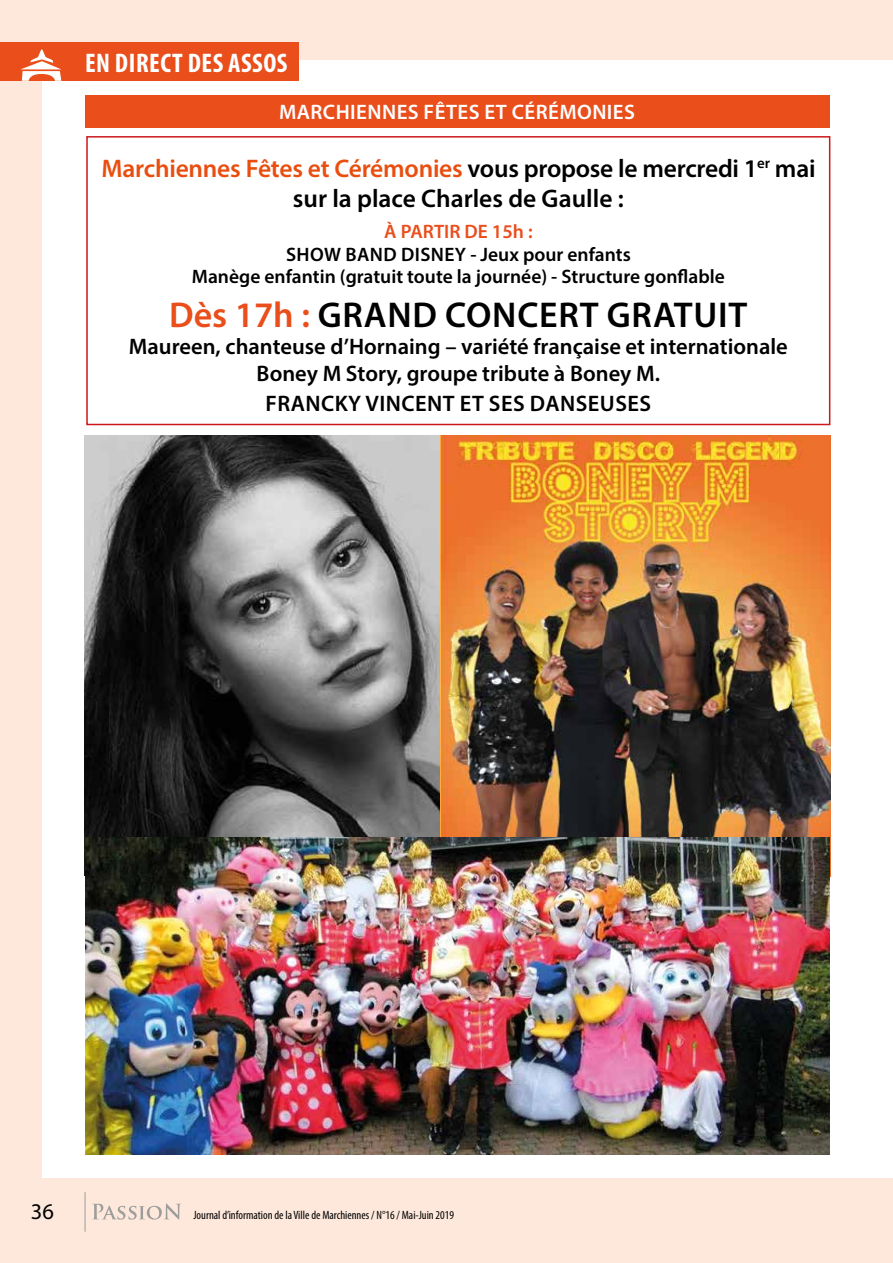
<style>
.page{position:relative;width:893px;height:1263px;background:#fde8db}
.page>*{position:absolute;margin:0;border:0;box-sizing:border-box;transform-origin:0 0}
.t1{font:600 36px "Myriad Pro";letter-spacing:.02em;color:#000}
.t2{font:700 condensed 27px "Myriad Pro";letter-spacing:.02em;color:#fff}
.t3{font:600 25.5px/30.6px "Myriad Pro";letter-spacing:-.01em;color:#000;text-align:center}
.t4{font:600 22.5px/27px "Myriad Pro";color:#000;text-align:center}
.t5{font:600 22.5px "Myriad Pro";letter-spacing:.02em;color:#000}
.t6{font:22.5px "Myriad Pro";color:#000}
.t7{font:600 21px "Myriad Pro";letter-spacing:.02em;color:#fff}
.t8{font:600 19.5px/22.5px "Myriad Pro";color:#000;text-align:center}
.t9{font:600 19.5px "Myriad Pro";color:#e94e1b}
.t10{font:condensed 12px "Myriad Pro";color:#000}
.s1{color:#e94e0f}
.s2{color:#e94e1b}
</style>
<div class="page">
<div style="left:43px;top:61px;width:850px;height:1117px;background:#fff"></div>
<svg style="left:92px;top:1203px;width:89px;height:16px"></svg>
<hr style="left:85px;top:1192px;width:1px;height:40px;background:#9d9d9c">
<div style="left:0;top:43px;width:299px;height:38px;background:#e94e1b"></div>
<svg style="left:20px;top:50px;width:41px;height:31px"></svg>
<div style="left:85px;top:95px;width:744px;height:33px;background:#e94e1b"></div>
<div style="left:86px;top:136px;width:744px;height:289px;border:2px solid #cd171a"></div>
<img style="left:85px;top:435px;width:355px;height:402px">
<img style="left:440px;top:435px;width:390px;height:441px">
<img style="left:85px;top:837px;width:744px;height:317px">
<p class="t2" style="left:85px;top:46px;width:204px">EN DIRECT DES ASSOS</p>
<p class="t7" style="left:279px;top:99px;width:357px">MARCHIENNES FÊTES ET CÉRÉMONIES</p>
<p class="t3" style="left:101px;top:152px;width:716px"><span class="s1">Marchiennes Fêtes et Cérémonies</span> vous propose le mercredi 1<sup>er</sup> mai sur la place Charles de Gaulle :</p>
<p class="t9" style="left:384px;top:219px;width:150px">À PARTIR DE 15h :</p>
<p class="t8" style="left:192px;top:242px;width:535px">SHOW BAND DISNEY - Jeux pour enfants<br>Manège enfantin (gratuit toute la journée) - Structure gonflable</p>
<h1 class="t1" style="left:169px;top:291px;width:580px"><span class="s2">Dès 17h :</span> GRAND CONCERT GRATUIT</h1>
<p class="t4" style="left:129px;top:332px;width:661px">Maureen, chanteuse d’Hornaing – variété française et internationale<br>Boney M Story, groupe tribute à Boney M.</p>
<p class="t5" style="left:265px;top:389px;width:387px">FRANCKY VINCENT ET SES DANSEUSES</p>
<p class="t6" style="left:31px;top:1198px;width:25px">36</p>
<p class="t10" style="left:193px;top:1208px;width:262px">Journal d’information de la Ville de Marchiennes / N°16 / Mai-Juin 2019</p>
</div>
